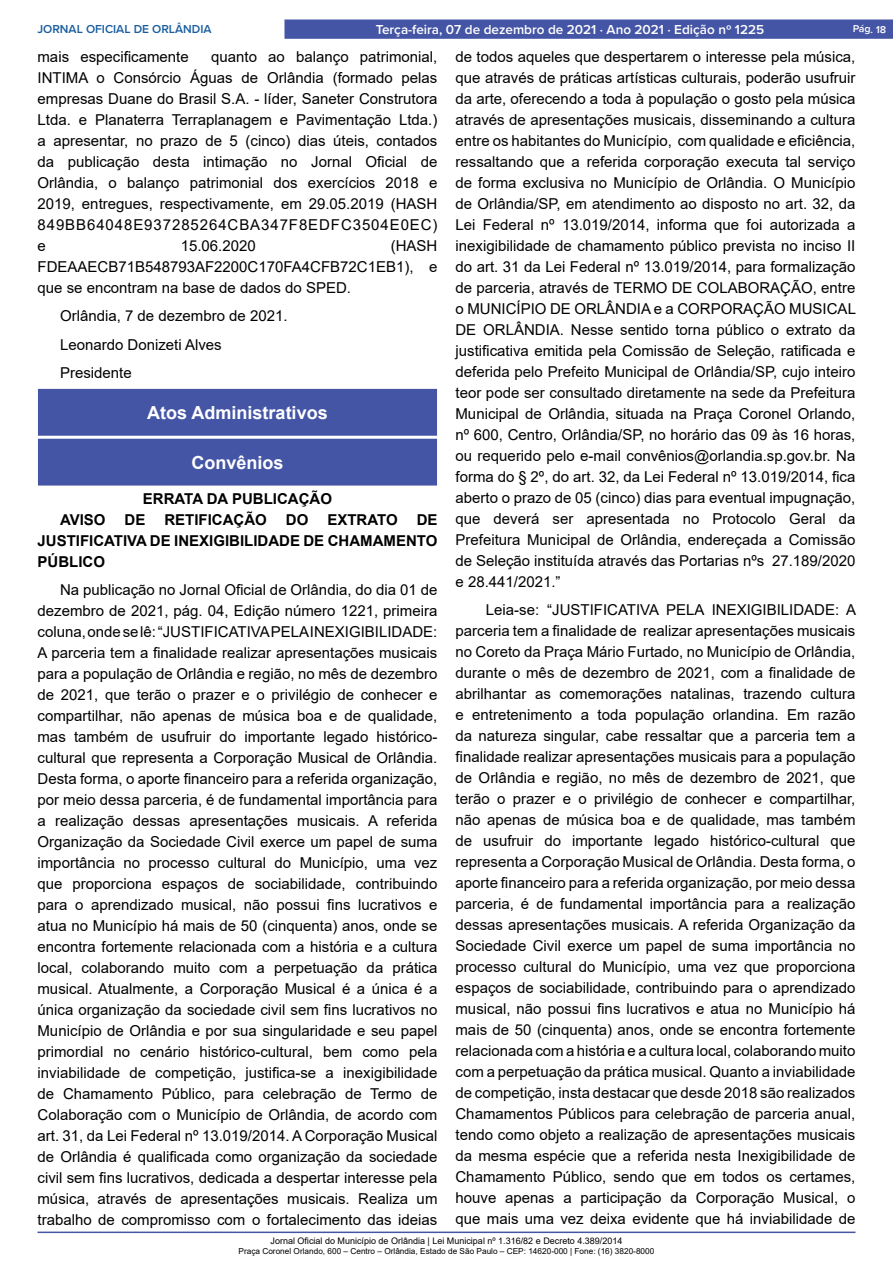
<style>
.page{position:relative;width:893px;height:1263px;background:#fff}
.page>*{position:absolute;margin:0;border:0;box-sizing:border-box;transform-origin:0 0}
.t1{font:700 18px "Arial";color:#fff}
._2_-_Corpo{font:15px/21px "Arial";color:#000;text-align:justify}
._6_-_Corpo_Negrito{font:700 15px/21px "Arial";color:#000;text-align:justify}
._1_-_Cabeçalho{font:700 15px "Arial";color:#000}
.t2{font:600 13.5px "Proxima Nova";color:#fff}
.t3{font:600 12px "Proxima Nova";color:#185da0}
.t4{font:600 10.5px "Proxima Nova";color:#fff}
.t5{font:9px "Arial";color:#000}
.t6{font:8.25px "Arial";color:#000}
</style>
<div class="page">
<hr style="left:38px;top:1231px;width:817px;height:2px;background:#4555a5">
<div style="left:284px;top:19px;width:609px;height:20px;background:#4555a5;border:1px solid #4555a5"></div>
<div style="left:39px;top:389px;width:397px;height:46px;background:#4555a5"></div>
<div style="left:38px;top:389px;width:399px;height:47px;border:1px solid #4555a5"></div>
<div style="left:39px;top:439px;width:397px;height:46px;background:#4555a5"></div>
<p class="t3" style="left:38px;top:20px;width:176px">JORNAL OFICIAL DE ORLÂNDIA</p>
<p class="t2" style="left:376px;top:19px;width:390px">Terça-feira, 07 de dezembro de 2021 ⋅ Ano 2021 ⋅ Edição nº 1225</p>
<p class="t4" style="left:853px;top:21px;width:35px;rotate:2deg">Pág. 18</p>
<p class="_2_-_Corpo" style="left:38px;top:46px;width:153px">mais especificamente</p>
<p class="_2_-_Corpo" style="left:38px;top:46px;width:402px;text-indent:174px">quanto ao balanço patrimonial, INTIMA o Consórcio Águas de Orlândia (formado pelas empresas Duane do Brasil S.A. - líder, Saneter Construtora Ltda. e Planaterra Terraplanagem e Pavimentação Ltda.) a apresentar, no prazo de 5 (cinco) dias úteis, contados da publicação desta intimação no Jornal Oficial de Orlândia, o balanço patrimonial dos exercícios 2018 e 2019, entregues, respectivamente, em 29.05.2019 (HASH 849BB64048E937285264CBA347F8EDFC3504E0EC) e</p>
<p class="_2_-_Corpo" style="left:455px;top:46px;width:402px">de todos aqueles que despertarem o interesse pela música, que através de práticas artísticas culturais, poderão usufruir da arte, oferecendo a toda à população o gosto pela música através de apresentações musicais, disseminando a cultura entre os habitantes do Município, com qualidade e eficiência, ressaltando que a referida corporação executa tal serviço de forma exclusiva no Município de Orlândia. O Município de Orlândia/SP, em atendimento ao disposto no art. 32, da Lei Federal nº 13.019/2014, informa que foi autorizada a inexigibilidade de chamamento público prevista no inciso II do art. 31 da Lei Federal nº 13.019/2014, para formalização de parceria, através de TERMO DE COLABORAÇÃO, entre o MUNICÍPIO DE ORLÂNDIA e a CORPORAÇÃO MUSICAL DE ORLÂNDIA. Nesse sentido torna público o extrato da justificativa emitida pela Comissão de Seleção, ratificada e deferida pelo Prefeito Municipal de Orlândia/SP, cujo inteiro teor pode ser consultado diretamente na sede da Prefeitura Municipal de Orlândia, situada na Praça Coronel Orlando, nº 600, Centro, Orlândia/SP, no horário das 09 às 16 horas, ou requerido pelo e-mail convênios@orlandia.sp.gov.br. Na forma do § 2º, do art. 32, da Lei Federal nº 13.019/2014, fica aberto o prazo de 05 (cinco) dias para eventual impugnação, que deverá ser apresentada no Protocolo Geral da Prefeitura Municipal de Orlândia, endereçada a Comissão de Seleção instituída através das Portarias nºs 27.189/2020 e 28.441/2021.”</p>
<p class="_2_-_Corpo" style="left:455px;top:599px;width:402px;text-indent:30px">Leia-se: “JUSTIFICATIVA PELA INEXIGIBILIDADE: A parceria tem a finalidade de realizar apresentações musicais no Coreto da Praça Mário Furtado, no Município de Orlândia, durante o mês de dezembro de 2021, com a finalidade de abrilhantar as comemorações natalinas, trazendo cultura e entretenimento a toda população orlandina. Em razão da natureza singular, cabe ressaltar que a parceria tem a finalidade realizar apresentações musicais para a população de Orlândia e região, no mês de dezembro de 2021, que terão o prazer e o privilégio de conhecer e compartilhar, não apenas de música boa e de qualidade, mas também de usufruir do importante legado histórico-cultural que representa a Corporação Musical de Orlândia. Desta forma, o aporte financeiro para a referida organização, por meio dessa parceria, é de fundamental importância para a realização dessas apresentações musicais. A referida Organização da Sociedade Civil exerce um papel de suma importância no processo cultural do Município, uma vez que proporciona espaços de sociabilidade, contribuindo para o aprendizado musical, não possui fins lucrativos e atua no Município há mais de 50 (cinquenta) anos, onde se encontra fortemente relacionada com a história e a cultura local, colaborando muito com a perpetuação da prática musical. Quanto a inviabilidade de competição, insta destacar que desde 2018 são realizados Chamamentos Públicos para celebração de parceria anual, tendo como objeto a realização de apresentações musicais da mesma espécie que a referida nesta Inexigibilidade de Chamamento Público, sendo que em todos os certames, houve apenas a participação da Corporação Musical, o que mais uma vez deixa evidente que há inviabilidade de</p>
<p class="_2_-_Corpo" style="left:38px;top:235px;width:401px;text-indent:353px">(HASH FDEAAECB71B548793AF2200C170FA4CFB72C1EB1), e que se encontram na base de dados do SPED.</p>
<p class="_2_-_Corpo" style="left:60px;top:305px;width:229px">Orlândia, 7 de dezembro de 2021.</p>
<p class="_2_-_Corpo" style="left:60px;top:334px;width:163px">Leonardo Donizeti Alves</p>
<p class="_2_-_Corpo" style="left:60px;top:362px;width:73px">Presidente</p>
<p class="t1" style="left:147px;top:400px;width:182px">Atos Administrativos</p>
<p class="t1" style="left:191px;top:450px;width:94px">Convênios</p>
<p class="_1_-_Cabeçalho" style="left:143px;top:488px;width:191px">ERRATA DA PUBLICAÇÃO</p>
<p class="_6_-_Corpo_Negrito" style="left:60px;top:509px;width:47px">AVISO</p>
<p class="_6_-_Corpo_Negrito" style="left:125px;top:509px;width:22px">DE</p>
<p class="_6_-_Corpo_Negrito" style="left:164px;top:509px;width:104px">RETIFICAÇÃO</p>
<p class="_6_-_Corpo_Negrito" style="left:286px;top:509px;width:24px">DO</p>
<p class="_6_-_Corpo_Negrito" style="left:327px;top:509px;width:72px">EXTRATO</p>
<p class="_2_-_Corpo" style="left:181px;top:235px;width:77px">15.06.2020</p>
<p class="_6_-_Corpo_Negrito" style="left:38px;top:509px;width:401px;text-indent:379px">DE JUSTIFICATIVA DE INEXIGIBILIDADE DE CHAMAMENTO PÚBLICO</p>
<p class="_2_-_Corpo" style="left:38px;top:579px;width:401px;text-indent:22px">Na publicação no Jornal Oficial de Orlândia, do dia 01 de dezembro de 2021, pág. 04, Edição número 1221, primeira coluna, onde se lê: “JUSTIFICATIVA PELA INEXIGIBILIDADE:<br>A parceria tem a finalidade realizar apresentações musicais para a população de Orlândia e região, no mês de dezembro de 2021, que terão o prazer e o privilégio de conhecer e compartilhar, não apenas de música boa e de qualidade, mas também de usufruir do importante legado histórico&shy;cultural que representa a Corporação Musical de Orlândia.<br>Desta forma, o aporte financeiro para a referida organização, por meio dessa parceria, é de fundamental importância para a realização dessas apresentações musicais. A referida Organização da Sociedade Civil exerce um papel de suma importância no processo cultural do Município, uma vez que proporciona espaços de sociabilidade, contribuindo para o aprendizado musical, não possui fins lucrativos e atua no Município há mais de 50 (cinquenta) anos, onde se encontra fortemente relacionada com a história e a cultura local, colaborando muito com a perpetuação da prática musical. Atualmente, a Corporação Musical é a única é a única organização da sociedade civil sem fins lucrativos no Município de Orlândia e por sua singularidade e seu papel primordial no cenário histórico-cultural, bem como pela inviabilidade de competição, justifica-se a inexigibilidade de Chamamento Público, para celebração de Termo de Colaboração com o Município de Orlândia, de acordo com art. 31, da Lei Federal nº 13.019/2014. A Corporação Musical de Orlândia é qualificada como organização da sociedade civil sem fins lucrativos, dedicada a despertar interesse pela música, através de apresentações musicais. Realiza um trabalho de compromisso com o fortalecimento das ideias</p>
<p class="t5" style="left:271px;top:1235px;width:353px">Jornal Oficial do Município de Orlândia | Lei Municipal nº 1.316/82 e Decreto 4.389/2014</p>
<p class="t6" style="left:239px;top:1245px;width:417px">Praça Coronel Orlando, 600 – Centro – Orlândia, Estado de São Paulo – CEP: 14620-000 | Fone: (16) 3820-8000</p>
</div>
